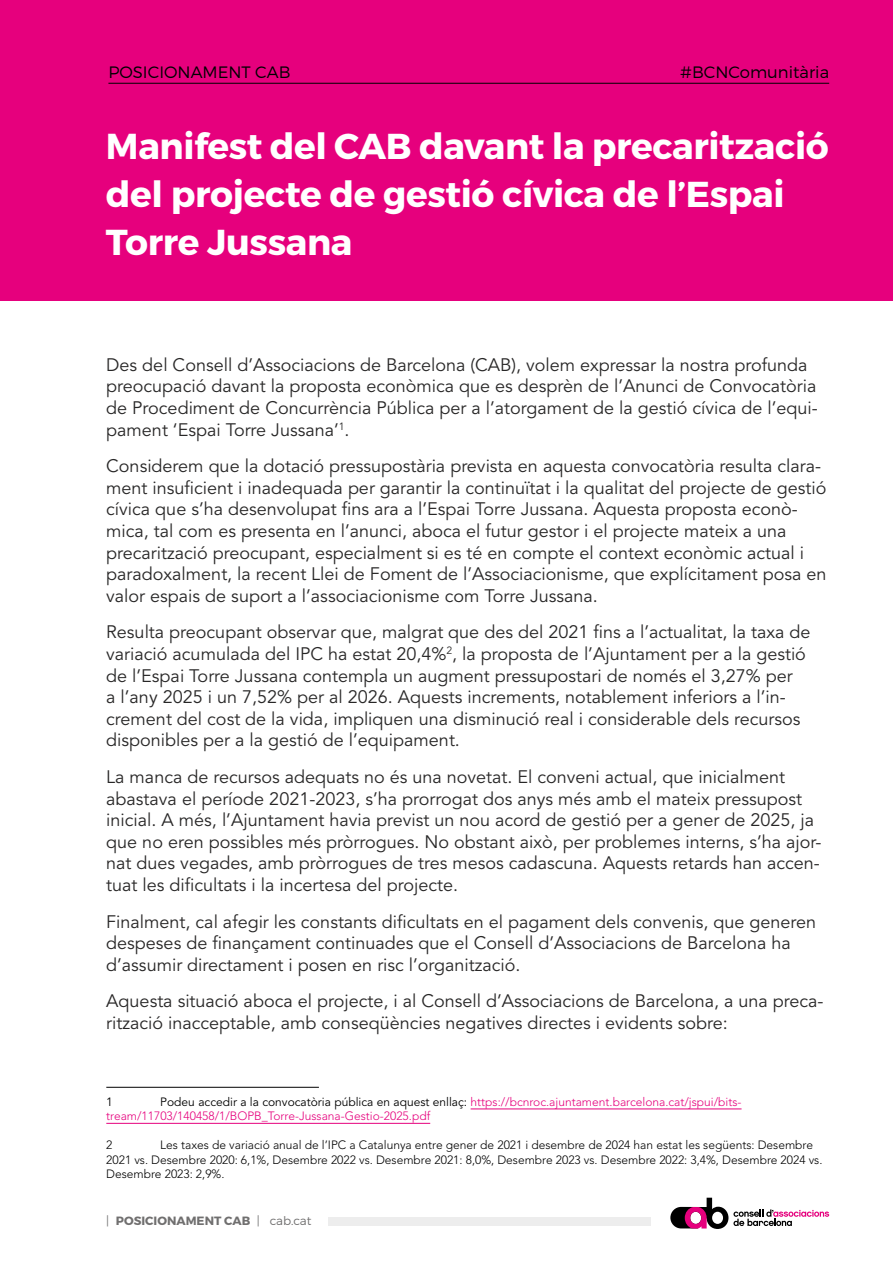
<style>
.page{position:relative;width:893px;height:1263px;background:#fff}
.page>*{position:absolute;margin:0;border:0;box-sizing:border-box;transform-origin:0 0}
.t1{font:36px/48px "Trueno Bd";letter-spacing:-.01em;color:#fff}
.t2{font:18px/21.6px "Avenir";color:#282727}
.t3{font:16.5px "Trueno Lt";color:#000}
.t4{font:300 12px/14.4px "Avenir";color:#000}
.t5{font:300 12px/14.4px "Avenir";color:#e6007d}
.t6{font:12px "Trueno Bd";color:#706f6f}
.t7{font:12px "Avenir";color:#000}
.s1{font-weight:400;color:#000}
.s2{font-family:"Trueno Lt"}
</style>
<div class="page">
<div style="left:329px;top:1217px;width:322px;height:9px;background:#ededed"></div>
<svg style="left:670px;top:1198px;width:159px;height:31px"></svg>
<div style="left:0;top:0;width:893px;height:301px;background:#e6007d"></div>
<hr style="left:108px;top:83px;width:721px;height:1px;background:#000">
<hr style="left:106px;top:1087px;width:213px;height:1px;background:#000">
<hr style="left:471px;top:1109px;width:271px;height:1px;background:#e6007d">
<hr style="left:106px;top:1123px;width:324px;height:1px;background:#e6007d">
<p class="t3" style="left:108px;top:62px;width:184px">POSICIONAMENT CAB</p>
<p class="t3" style="left:680px;top:62px;width:150px">#BCNComunitària</p>
<h1 class="t1" style="left:106px;top:123px;width:724px">Manifest del CAB davant la precarització del projecte de gestió cívica de l’Espai<br>Torre Jussana</h1>
<p class="t2" style="left:106px;top:354px;width:713px">Des del Consell d’Associacions de Barcelona (CAB), volem expressar la nostra profunda preocupació davant la proposta econòmica que es desprèn de l’Anunci de Convocatòria de Procediment de Concurrència Pública per a l’atorgament de la gestió cívica de l’equi&shy;pament ‘Espai Torre Jussana’<sup>1</sup>.</p>
<p class="t2" style="left:106px;top:456px;width:722px">Considerem que la dotació pressupostària prevista en aquesta convocatòria resulta clara&shy;ment insuficient i inadequada per garantir la continuïtat i la qualitat del projecte de gestió cívica que s’ha desenvolupat fins ara a l’Espai Torre Jussana. Aquesta proposta econò&shy;mica, tal com es presenta en l’anunci, aboca el futur gestor i el projecte mateix a una precarització preocupant, especialment si es té en compte el context econòmic actual i paradoxalment, la recent Llei de Foment de l’Associacionisme, que explícitament posa en valor espais de suport a l’associacionisme com Torre Jussana.</p>
<p class="t2" style="left:106px;top:622px;width:706px">Resulta preocupant observar que, malgrat que des del 2021 fins a l’actualitat, la taxa de variació acumulada del IPC ha estat 20,4%<sup>2</sup>, la proposta de l’Ajuntament per a la gestió de l’Espai Torre Jussana contempla un augment pressupostari de només el 3,27% per<br>a l’any 2025 i un 7,52% per al 2026. Aquests increments, notablement inferiors a l’in&shy;crement del cost de la vida, impliquen una disminució real i considerable dels recursos disponibles per a la gestió de l’equipament.</p>
<p class="t2" style="left:106px;top:766px;width:717px">La manca de recursos adequats no és una novetat. El conveni actual, que inicialment abastava el període 2021-2023, s’ha prorrogat dos anys més amb el mateix pressupost inicial. A més, l’Ajuntament havia previst un nou acord de gestió per a gener de 2025, ja que no eren possibles més pròrrogues. No obstant això, per problemes interns, s’ha ajor&shy;nat dues vegades, amb pròrrogues de tres mesos cadascuna. Aquests retards han accen&shy;tuat les dificultats i la incertesa del projecte.</p>
<p class="t2" style="left:106px;top:911px;width:711px">Finalment, cal afegir les constants dificultats en el pagament dels convenis, que generen despeses de finançament continuades que el Consell d’Associacions de Barcelona ha d’assumir directament i posen en risc l’organització.</p>
<p class="t2" style="left:106px;top:991px;width:719px">Aquesta situació aboca el projecte, i al Consell d’Associacions de Barcelona, a una preca&shy;rització inacceptable, amb conseqüències negatives directes i evidents sobre:</p>
<p class="t5" style="left:106px;top:1095px;width:637px;text-indent:54px"><span class="s1">Podeu accedir a la convocatòria pública en aquest enllaç:</span> https://bcnroc.ajuntament.barcelona.cat/jspui/bits&shy;tream/11703/140458/1/BOPB_Torre-Jussana-Gestio-2025.pdf</p>
<p class="t4" style="left:106px;top:1138px;width:8px">2</p>
<p class="t7" style="left:106px;top:1093px;width:8px">1</p>
<p class="t4" style="left:106px;top:1138px;width:718px;text-indent:54px">Les taxes de variació anual de l’IPC a Catalunya entre gener de 2021 i desembre de 2024 han estat les següents: Desembre<br>2021 vs. Desembre 2020: 6,1%, Desembre 2022 vs. Desembre 2021: 8,0%, Desembre 2023 vs. Desembre 2022: 3,4%, Desembre 2024 vs.<br>Desembre 2023: 2,9%.</p>
<p class="t6" style="left:106px;top:1213px;width:207px"><span class="s2">|</span> POSICIONAMENT CAB <span class="s2">| cab.cat</span></p>
</div>
